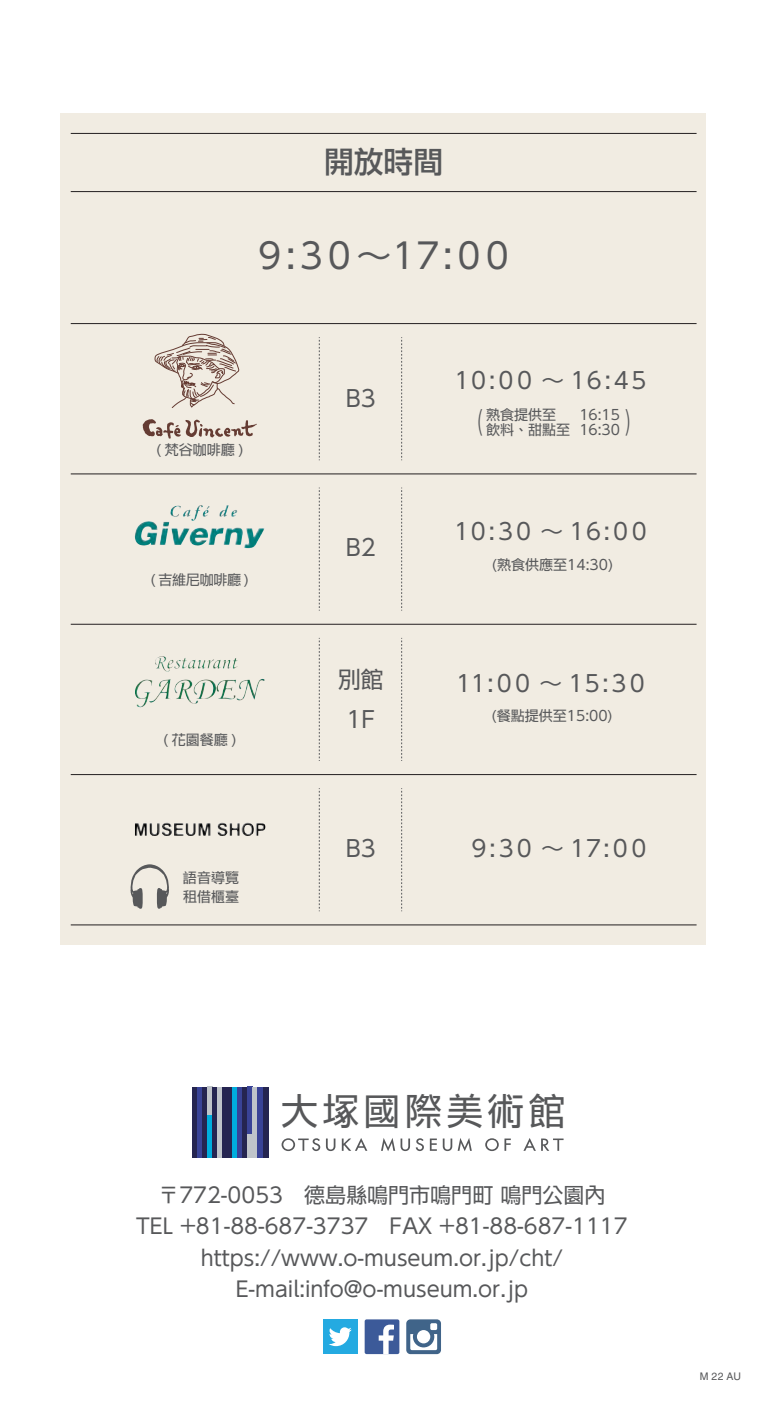
<style>
.page{position:relative;width:765px;height:1403px;background:#fff}
.page>*{position:absolute;margin:0;border:0;box-sizing:border-box;transform-origin:0 0}
.t1{font:36.75px "UD Shin Go Std TC";letter-spacing:.12em;color:#57585a}
.t2{font:35px "UD Shin Go Std TC";color:#57585a}
.t3{font:500 29.75px "UD Shin Go Std TC";color:#57585a}
.t4{font:28px "UD Shin Go Std TC";color:#57585a;scale:.5 1}
.t5{font:22.75px/39.9px "UD Shin Go Std TC";letter-spacing:.065em;color:#57585a;text-align:center}
.t6{font:21px/31.5px "UD Shin Go Std TC";color:#57585a;text-align:center}
.t7{font:14px/14.9px "UD Shin Go Std TC";color:#57585a;text-align:right}
.t8{font:10.5px "Helvetica";color:#57585a}
</style>
<div class="page">
<div style="left:61px;top:113px;width:644px;height:831px;background:#f1ece2"></div>
<hr style="left:71px;top:133px;width:625px;height:1px;background:#231f20">
<hr style="left:71px;top:191px;width:625px;height:1px;background:#231f20">
<hr style="left:71px;top:323px;width:625px;height:1px;background:#231f20">
<hr style="left:71px;top:624px;width:625px;height:1px;background:#231f20">
<hr style="left:71px;top:473px;width:625px;height:1px;background:#231f20">
<hr style="left:71px;top:774px;width:625px;height:1px;background:#231f20">
<hr style="left:71px;top:924px;width:625px;height:1px;background:#231f20">
<svg style="left:326px;top:1138px;width:9px;height:12px"></svg>
<svg style="left:341px;top:1138px;width:26px;height:12px"></svg>
<svg style="left:381px;top:1138px;width:42px;height:12px"></svg>
<svg style="left:429px;top:1138px;width:7px;height:12px"></svg>
<svg style="left:442px;top:1138px;width:29px;height:12px"></svg>
<svg style="left:485px;top:1138px;width:13px;height:12px"></svg>
<svg style="left:504px;top:1138px;width:6px;height:12px"></svg>
<svg style="left:281px;top:1138px;width:39px;height:12px"></svg>
<svg style="left:524px;top:1138px;width:39px;height:12px"></svg>
<div style="left:193px;top:1086px;width:5px;height:71px;background:#252551"></div>
<div style="left:198px;top:1086px;width:5px;height:71px;background:#394397"></div>
<div style="left:203px;top:1086px;width:5px;height:71px;background:#252551"></div>
<div style="left:208px;top:1086px;width:5px;height:28px;background:#bfc4ca"></div>
<div style="left:208px;top:1114px;width:5px;height:43px;background:#00addd"></div>
<div style="left:213px;top:1086px;width:5px;height:71px;background:#252551"></div>
<div style="left:218px;top:1086px;width:5px;height:71px;background:#bfc4ca"></div>
<div style="left:223px;top:1086px;width:5px;height:71px;background:#252551"></div>
<div style="left:228px;top:1086px;width:5px;height:71px;background:#252551"></div>
<div style="left:233px;top:1086px;width:5px;height:71px;background:#00addd"></div>
<div style="left:238px;top:1086px;width:5px;height:71px;background:#394397"></div>
<div style="left:243px;top:1086px;width:5px;height:71px;background:#252551"></div>
<div style="left:248px;top:1133px;width:5px;height:24px;background:#bfc4ca"></div>
<div style="left:248px;top:1086px;width:5px;height:47px;background:#394397"></div>
<div style="left:253px;top:1086px;width:5px;height:71px;background:#bfc4ca"></div>
<div style="left:258px;top:1086px;width:5px;height:71px;background:#394397"></div>
<div style="left:263px;top:1086px;width:5px;height:71px;background:#252551"></div>
<div style="left:322px;top:1318px;width:35px;height:35px;background:#24aae1"></div>
<svg style="left:329px;top:1327px;width:22px;height:18px"></svg>
<div style="left:364px;top:1318px;width:35px;height:35px;background:#3c5a99;border-radius:2px"></div>
<svg style="left:378px;top:1324px;width:15px;height:29px"></svg>
<svg style="left:406px;top:1318px;width:34px;height:35px"></svg>
<svg style="left:410px;top:1333px;width:27px;height:16px"></svg>
<svg style="left:412px;top:1325px;width:22px;height:21px"></svg>
<svg style="left:416px;top:1329px;width:14px;height:13px"></svg>
<svg style="left:430px;top:1322px;width:7px;height:7px"></svg>
<svg style="left:401px;top:337px;width:1px;height:123px"></svg>
<svg style="left:401px;top:487px;width:1px;height:123px"></svg>
<svg style="left:401px;top:788px;width:1px;height:123px"></svg>
<svg style="left:318px;top:337px;width:1px;height:123px"></svg>
<svg style="left:318px;top:487px;width:1px;height:121px"></svg>
<svg style="left:318px;top:788px;width:1px;height:123px"></svg>
<svg style="left:130px;top:864px;width:39px;height:44px"></svg>
<svg style="left:142px;top:333px;width:115px;height:503px"></svg>
<svg style="left:401px;top:637px;width:1px;height:124px"></svg>
<svg style="left:318px;top:638px;width:1px;height:123px"></svg>
<img style="left:155px;top:656px;width:15px;height:16px">
<h3 class="t3" style="left:324px;top:140px;width:120px">開放時間</h3>
<h2 class="t2" style="left:258px;top:234px;width:252px">9:30∼17:00</h2>
<p class="t7" style="left:156px;top:442px;width:89px">( 梵谷咖啡廳 )</p>
<p class="t7" style="left:150px;top:572px;width:100px">( 吉維尼咖啡廳 )</p>
<p class="t7" style="left:163px;top:732px;width:75px">( 花園餐廳 )</p>
<p class="t7" style="left:183px;top:868px;width:58px;line-height:18.9px;text-align:left">語音導覽租借櫃臺</p>
<p class="t5" style="left:345px;top:379px;width:31px">B3</p>
<p class="t5" style="left:345px;top:527px;width:31px">B2</p>
<p class="t5" style="left:454px;top:361px;width:193px">10:00 ∼ 16:45</p>
<p class="t7" style="left:486px;top:407px;width:71px">熟食提供至</p>
<p class="t7" style="left:486px;top:407px;width:135px">16:15<br>飲料、甜點至 16:30</p>
<h3 class="t4" style="left:470px;top:405px;width:29px">（</h3>
<h3 class="t4" style="left:623px;top:405px;width:29px">）</h3>
<p class="t5" style="left:454px;top:511px;width:194px">10:30 ∼ 16:00</p>
<p class="t7" style="left:491px;top:557px;width:123px">(熟食供應至14:30)</p>
<p class="t5" style="left:338px;top:659px;width:47px">別館<br>1F</p>
<p class="t5" style="left:456px;top:663px;width:190px">11:00 ∼ 15:30</p>
<p class="t7" style="left:491px;top:708px;width:123px">(餐點提供至15:00)</p>
<p class="t5" style="left:345px;top:828px;width:31px">B3</p>
<p class="t5" style="left:471px;top:828px;width:176px">9:30 ∼ 17:00</p>
<h1 class="t1" style="left:281px;top:1088px;width:285px">大塚國際美術館</h1>
<p class="t6" style="left:136px;top:1178px;width:492px">〒772-0053　德島縣鳴門市鳴門町 鳴門公園內<br>TEL +81-88-687-3737　FAX +81-88-687-1117 https://www.o-museum.or.jp/cht/ E-mail:info@o-museum.or.jp</p>
<p class="t8" style="left:699px;top:1369px;width:43px">M 22 AU</p>
</div>
